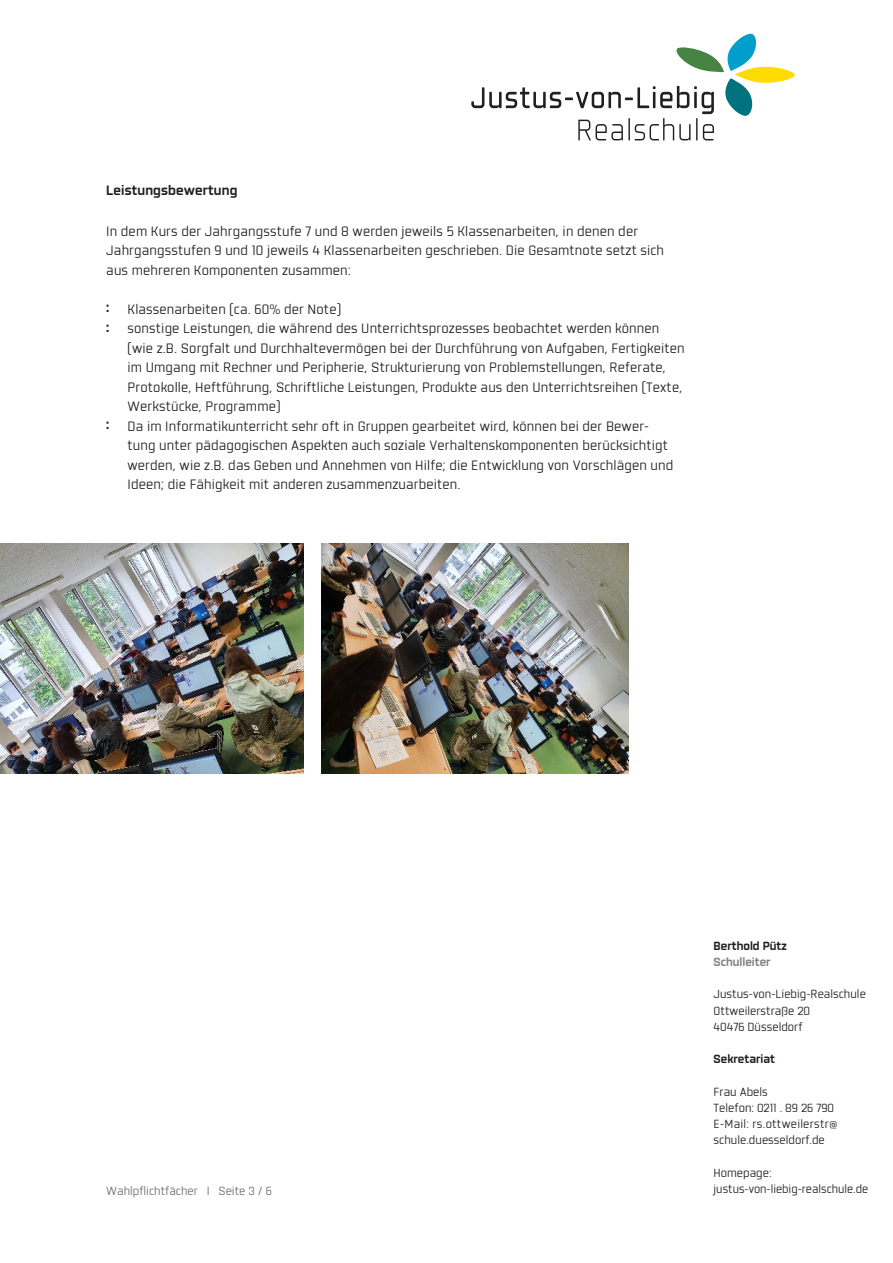
<style>
.page{position:relative;width:893px;height:1263px;background:#fff}
.page>*{position:absolute;margin:0;border:0;box-sizing:border-box;transform-origin:0 0}
.Fließtext_9_13_regular_JVL{font:13.5px/19.5px "Revx Neue R";letter-spacing:.01em;color:#231f20}
.Zwischenhead_bold_9_13_revx{font:700 13.5px "Revx Neue R";letter-spacing:.01em;color:#231f20}
.Fließtext_9_13_regular_JVL-2{font:700 13.5px "Revx Neue R";color:#231f20}
.t1{font:11.7px/16.2px "Revx Neue R";color:#231f20}
.t2{font:11.7px "Revx Neue R";color:#6c6d70}
.t3{font:700 11.7px "Revx Neue R";color:#231f20}
.t4{font:700 11.7px "Revx Neue R";color:#808285}
</style>
<div class="page">
<div style="left:735px;top:67px;width:60px;height:16px;background:#ffdc01;border-radius:50%"></div>
<svg style="left:471px;top:33px;width:287px;height:107px"></svg>
<img style="left:321px;top:543px;width:307px;height:231px">
<img style="left:0;top:543px;width:303px;height:231px">
<p class="Zwischenhead_bold_9_13_revx" style="left:106px;top:183px;width:133px">Leistungsbewertung</p>
<p class="Fließtext_9_13_regular_JVL" style="left:106px;top:221px;width:533px">In dem Kurs der Jahrgangsstufe 7 und 8 werden jeweils 5 Klassenarbeiten, in denen der</p>
<p class="Fließtext_9_13_regular_JVL" style="left:106px;top:240px;width:559px">Jahrgangsstufen 9 und 10 jeweils 4 Klassenarbeiten geschrieben. Die Gesamtnote setzt sich aus mehreren Komponenten zusammen:</p>
<p class="Fließtext_9_13_regular_JVL-2" style="left:106px;top:300px;width:5px">:</p>
<p class="Fließtext_9_13_regular_JVL" style="left:128px;top:299px;width:215px">Klassenarbeiten (ca. 60% der Note)</p>
<p class="Fließtext_9_13_regular_JVL-2" style="left:106px;top:319px;width:5px">:</p>
<p class="Fließtext_9_13_regular_JVL" style="left:128px;top:318px;width:559px">sonstige Leistungen, die während des Unterrichtsprozesses beobachtet werden können (wie z.B. Sorgfalt und Durchhaltevermögen bei der Durchführung von Aufgaben, Fertigkeiten im Umgang mit Rechner und Peripherie, Strukturierung von Problemstellungen, Referate, Protokolle, Heftführung, Schriftliche Leistungen, Produkte aus den Unterrichtsreihen (Texte, Werkstücke, Programme)</p>
<p class="Zwischenhead_bold_9_13_revx" style="left:106px;top:417px;width:5px">:</p>
<p class="Fließtext_9_13_regular_JVL" style="left:128px;top:416px;width:547px">Da im Informatikunterricht sehr oft in Gruppen gearbeitet wird, können bei der Bewer&shy;tung unter pädagogischen Aspekten auch soziale Verhaltenskomponenten berücksichtigt werden, wie z.B. das Geben und Annehmen von Hilfe; die Entwicklung von Vorschlägen und Ideen; die Fähigkeit mit anderen zusammenzuarbeiten.</p>
<p class="t3" style="left:714px;top:939px;width:75px">Berthold Pütz</p>
<p class="t4" style="left:714px;top:955px;width:59px">Schulleiter</p>
<p class="t1" style="left:714px;top:986px;width:154px">Justus-von-Liebig-Realschule<br>Ottweilerstraße 20<br>40476 Düsseldorf</p>
<p class="t3" style="left:714px;top:1052px;width:63px">Sekretariat</p>
<p class="t1" style="left:714px;top:1083px;width:125px">Frau Abels<br>Telefon: 0211 . 89 26 790<br>E-Mail: rs.ottweilerstr@ schule.duesseldorf.de</p>
<p class="t1" style="left:714px;top:1164px;width:60px">Homepage:</p>
<p class="t2" style="left:106px;top:1184px;width:167px">Wahlpflichtfächer I Seite 3 / 6</p>
<p class="t1" style="left:714px;top:1180px;width:156px">justus-von-liebig-realschule.de</p>
</div>
